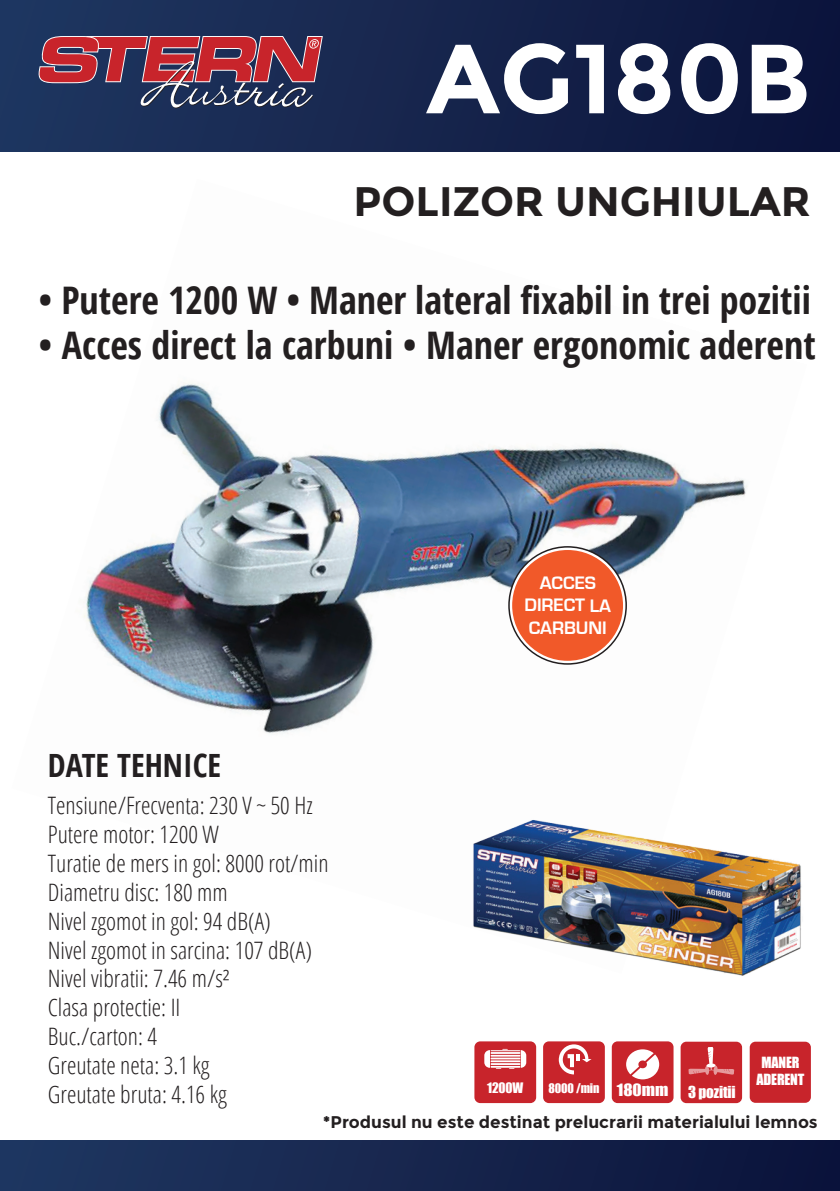
<style>
.page{position:relative;width:840px;height:1191px;background:#fff}
.page>*{position:absolute;margin:0;border:0;box-sizing:border-box;transform-origin:0 0}
.t1{font:700 98px "Montserrat";color:#fff}
.t2{font:700 41.2px "Montserrat";color:#231f20}
.t3{font:700 condensed 38px "Open Sans";color:#231f20}
.t4{font:700 condensed 32px "Open Sans";color:#231f20}
.t5{font:300 condensed 24px/28.8px "Open Sans";color:#231f20}
.t6{font:700 18.6px/22.4px "Eurostile";letter-spacing:-.005em;color:#fff;text-align:center}
.t7{font:700 17px "Montserrat";color:#231f20}
.t8{font:15.2px "Impact";letter-spacing:-.01em;color:#fff}
.t9{font:14.2px/16.6px "Impact";letter-spacing:-.01em;color:#fff;text-align:center}
.t10{font:13.2px "Impact";letter-spacing:-.01em;color:#fff}
.t11{font:12px "Impact";letter-spacing:-.01em;color:#fff}
.s1{font-size:15.6px}
</style>
<div class="page">
<img style="left:84px;top:382px;width:663px;height:352px">
<svg style="left:508px;top:546px;width:118px;height:118px;background:#db7253"></svg>
<div style="left:509px;top:547px;width:116px;height:116px;border:2px solid #fff;border-radius:50%"></div>
<div style="left:0;top:0;width:839px;height:151px;background:linear-gradient(to right,#1f3761,#0c133b)"></div>
<div style="left:0;top:1140px;width:839px;height:51px;background:linear-gradient(to right,#203861,#0b133a)"></div>
<svg style="left:38px;top:36px;width:284px;height:73px;background:#774258"></svg>
<img style="left:462px;top:711px;width:349px;height:360px">
<div style="left:474px;top:1041px;width:62px;height:62px;background:#c8242b;border-radius:6px"></div>
<svg style="left:484px;top:1049px;width:42px;height:20px"></svg>
<div style="left:543px;top:1041px;width:61px;height:62px;background:#c8242b;border-radius:6px"></div>
<svg style="left:558px;top:1044px;width:33px;height:30px"></svg>
<div style="left:611px;top:1041px;width:62px;height:62px;background:#c8242b;border-radius:6px"></div>
<svg style="left:626px;top:1049px;width:32px;height:30px"></svg>
<div style="left:749px;top:1041px;width:61px;height:61px;background:#c8242b;border-radius:6px"></div>
<div style="left:680px;top:1041px;width:61px;height:62px;background:#c8242b;border-radius:6px"></div>
<svg style="left:688px;top:1047px;width:45px;height:27px"></svg>
<h1 class="t1" style="left:426px;top:20px;width:385px">AG180B</h1>
<h2 class="t2" style="left:353px;top:177px;width:458px">POLIZOR UNGHIULAR</h2>
<h3 class="t3" style="left:39px;top:273px;width:773px">• Putere 1200 W • Maner lateral fixabil in trei pozitii</h3>
<h3 class="t3" style="left:39px;top:319px;width:778px">• Acces direct la carbuni • Maner ergonomic aderent</h3>
<h3 class="t4" style="left:48px;top:743px;width:175px">DATE TEHNICE</h3>
<p class="t5" style="left:48px;top:790px;width:282px">Tensiune/Frecventa: 230 V ~ 50 Hz<br>Putere motor: 1200 W<br>Turatie de mers in gol: 8000 rot/min<br>Diametru disc: 180 mm<br>Nivel zgomot in gol: 94 dB(A)<br>Nivel zgomot in sarcina: 107 dB(A)<br>Nivel vibratii: 7.46 m/s²<br>Clasa protectie: II<br>Buc./carton: 4<br>Greutate neta: 3.1 kg<br>Greutate bruta: 4.16 kg</p>
<p class="t6" style="left:524px;top:572px;width:88px">ACCES<br>DIRECT LA<br>CARBUNI</p>
<p class="t10" style="left:487px;top:1077px;width:38px">1200W</p>
<p class="t11" style="left:548px;top:1079px;width:121px">8000 /min <span class="s1">180mm</span></p>
<p class="t8" style="left:687px;top:1080px;width:49px">3 pozitii</p>
<p class="t9" style="left:756px;top:1053px;width:49px">MANER<br>ADERENT</p>
<p class="t7" style="left:322px;top:1112px;width:496px">*Produsul nu este destinat prelucrarii materialului lemnos</p>
</div>
